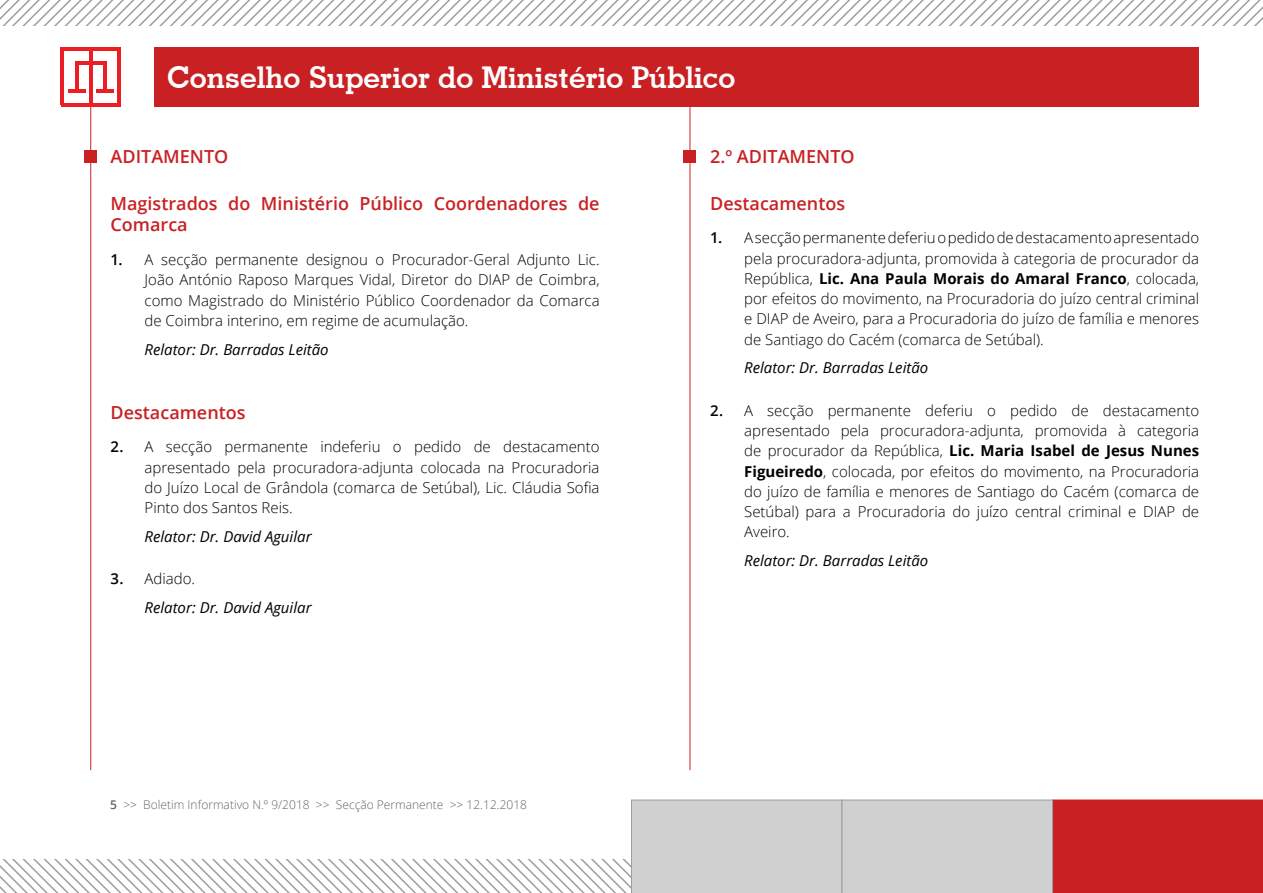
<style>
.page{position:relative;width:1263px;height:893px;background:#fff}
.page>*{position:absolute;margin:0;border:0;box-sizing:border-box;transform-origin:0 0}
.t1{font:700 30px "Geometric Slab 703 BT";color:#fff}
.titulo_texto{font:600 18px/21.6px "Open Sans";color:#c92123}
.titulo_texto_maiuscu{font:600 18px "Open Sans";color:#c92123}
.texto_miolo_light{font:300 15px/20.2px "Open Sans";color:#000;text-align:justify}
.relator_fim{font:italic 15px "Open Sans";color:#000}
.t2{font:300 12px "Open Sans";color:#646464}
.s1{font-weight:600}
.s2{font-weight:700}
</style>
<div class="page">
<svg style="left:0;top:800px;width:1263px;height:93px"></svg>
<div style="left:154px;top:47px;width:1045px;height:60px;background:#c92123"></div>
<hr style="left:90px;top:104px;width:1px;height:666px;background:#c92123">
<hr style="left:75px;top:61px;width:3px;height:31px;background:#ed1d24">
<hr style="left:61px;top:47px;width:3px;height:58px;background:#ed1d24">
<hr style="left:117px;top:49px;width:3px;height:56px;background:#ed1d24">
<hr style="left:61px;top:103px;width:59px;height:4px;background:#ed1d24">
<hr style="left:61px;top:47px;width:59px;height:4px;background:#ed1d24">
<hr style="left:89px;top:48px;width:3px;height:56px;background:#ed1d24">
<hr style="left:68px;top:89px;width:17px;height:4px;background:#ed1d24">
<hr style="left:103px;top:61px;width:3px;height:31px;background:#ed1d24">
<hr style="left:75px;top:61px;width:31px;height:4px;background:#ed1d24">
<hr style="left:96px;top:89px;width:18px;height:4px;background:#ed1d24">
<hr style="left:690px;top:104px;width:1px;height:666px;background:#c92123">
<svg style="left:0;top:0;width:1263px;height:26px"></svg>
<div style="left:84px;top:150px;width:13px;height:13px;background:#c92123"></div>
<div style="left:684px;top:150px;width:12px;height:13px;background:#c92123"></div>
<h1 class="t1" style="left:167px;top:60px;width:570px">Conselho Superior do Ministério Público</h1>
<p class="titulo_texto_maiuscu" style="left:111px;top:144px;width:119px">ADITAMENTO</p>
<p class="titulo_texto" style="left:111px;top:192px;width:490px">Magistrados do Ministério Público Coordenadores de<br>Comarca</p>
<p class="texto_miolo_light" style="left:145px;top:249px;width:456px;text-indent:-34px"><span class="s1">1.</span> A secção permanente designou o Procurador-Geral Adjunto Lic.<br>João António Raposo Marques Vidal, Diretor do DIAP de Coimbra, como Magistrado do Ministério Público Coordenador da Comarca de Coimbra interino, em regime de acumulação.</p>
<p class="relator_fim" style="left:145px;top:339px;width:186px">Relator: Dr. Barradas Leitão</p>
<p class="titulo_texto" style="left:111px;top:401px;width:137px">Destacamentos</p>
<p class="texto_miolo_light" style="left:145px;top:436px;width:456px;text-indent:-34px"><span class="s1">2.</span> A secção permanente indeferiu o pedido de destacamento apresentado pela procuradora-adjunta colocada na Procuradoria do Juízo Local de Grândola (comarca de Setúbal), Lic. Cláudia Sofia Pinto dos Santos Reis.</p>
<p class="relator_fim" style="left:145px;top:526px;width:169px">Relator: Dr. David Aguilar</p>
<p class="texto_miolo_light" style="left:111px;top:568px;width:86px"><span class="s1">3.</span> Adiado.</p>
<p class="relator_fim" style="left:145px;top:597px;width:169px">Relator: Dr. David Aguilar</p>
<p class="t2" style="left:110px;top:796px;width:418px"><span class="s1">5</span> &gt;&gt; Boletim Informativo N.º 9/2018 &gt;&gt; Secção Permanente &gt;&gt; 12.12.2018</p>
<p class="titulo_texto_maiuscu" style="left:710px;top:144px;width:146px">2.º ADITAMENTO</p>
<p class="titulo_texto" style="left:710px;top:192px;width:137px">Destacamentos</p>
<p class="texto_miolo_light" style="left:744px;top:227px;width:456px;text-indent:-34px"><span class="s1">1.</span> A secção permanente deferiu o pedido de destacamento apresentado pela procuradora-adjunta, promovida à categoria de procurador da República, <span class="s2">Lic. Ana Paula Morais do Amaral Franco</span>, colocada, por efeitos do movimento, na Procuradoria do juízo central criminal e DIAP de Aveiro, para a Procuradoria do juízo de família e menores de Santiago do Cacém (comarca de Setúbal).</p>
<p class="relator_fim" style="left:744px;top:358px;width:186px">Relator: Dr. Barradas Leitão</p>
<p class="texto_miolo_light" style="left:744px;top:400px;width:456px;text-indent:-34px"><span class="s1">2.</span> A secção permanente deferiu o pedido de destacamento apresentado pela procuradora-adjunta, promovida à categoria de procurador da República, <span class="s2">Lic. Maria Isabel de Jesus Nunes Figueiredo</span>, colocada, por efeitos do movimento, na Procuradoria do juízo de família e menores de Santiago do Cacém (comarca de Setúbal) para a Procuradoria do juízo central criminal e DIAP de Aveiro.</p>
<p class="relator_fim" style="left:744px;top:550px;width:186px">Relator: Dr. Barradas Leitão</p>
</div>
